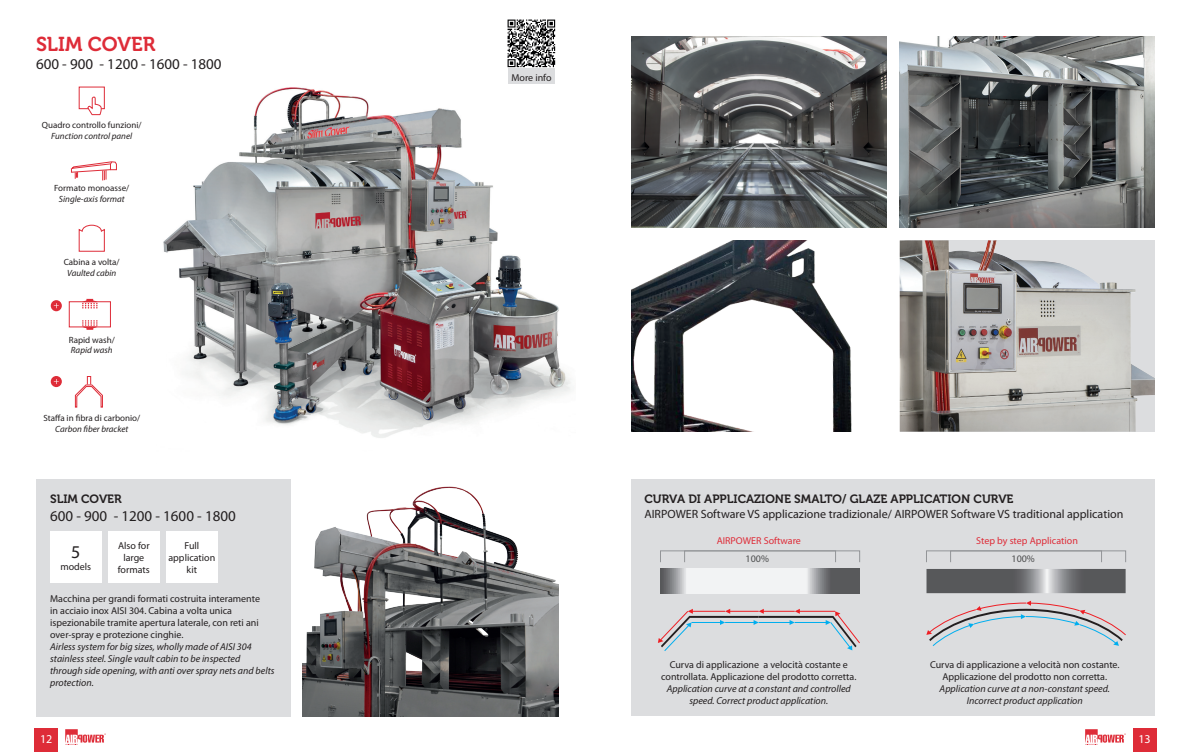
<style>
.page{position:relative;width:1191px;height:752px;background:#fff}
.page>*{position:absolute;margin:0;border:0;box-sizing:border-box;transform-origin:0 0}
.t1{font:20px "Museo 700";color:#de2c38}
.t2{font:18px "Myriad Pro";color:#231f20}
.t3{font:15px "Myriad Pro";color:#231f20}
.t4{font:12px "Myriad Pro";color:#231f20}
.t5{font:12px "Museo 700";color:#231f20}
.t6{font:12px "Myriad Pro";color:#fff}
.t7{font:10px/12px "Myriad Pro";color:#231f20;text-align:center}
.t8{font:italic 10px/12px "Myriad Pro";color:#231f20;text-align:center}
.t9{font:10px "Myriad Pro";color:#de2c38}
.t10{font:10px "Myriad Pro";color:#4b4c4d}
.t11{font:9px "Myriad Pro";color:#231f20}
.t12{font:italic 9px "Myriad Pro";color:#231f20}
</style>
<div class="page">
<img style="left:163px;top:83px;width:408px;height:355px">
<div style="left:36px;top:479px;width:255px;height:237px;background:#dcdddf"></div>
<img style="left:303px;top:486px;width:256px;height:230px">
<div style="left:50px;top:531px;width:51px;height:51px;background:#fff"></div>
<div style="left:108px;top:531px;width:51px;height:51px;background:#fff"></div>
<div style="left:166px;top:531px;width:51px;height:51px;background:#fff"></div>
<div style="left:79px;top:86px;width:26px;height:23px;border:1px solid #de2c38"></div>
<svg style="left:87px;top:96px;width:16px;height:20px"></svg>
<svg style="left:70px;top:161px;width:47px;height:19px"></svg>
<svg style="left:74px;top:376px;width:29px;height:32px"></svg>
<svg style="left:51px;top:376px;width:11px;height:11px"></svg>
<div style="left:69px;top:301px;width:42px;height:26px;border:1px solid #de2c38"></div>
<svg style="left:82px;top:299px;width:16px;height:9px"></svg>
<svg style="left:82px;top:320px;width:16px;height:9px"></svg>
<svg style="left:51px;top:300px;width:11px;height:11px"></svg>
<svg style="left:78px;top:224px;width:27px;height:28px"></svg>
<img style="left:507px;top:19px;width:49px;height:52px">
<div style="left:508px;top:68px;width:46px;height:16px;background:#dcdddf"></div>
<div style="left:631px;top:479px;width:524px;height:237px;background:#dcdddf"></div>
<img style="left:899px;top:36px;width:255px;height:191px">
<img style="left:631px;top:36px;width:255px;height:191px">
<img style="left:631px;top:240px;width:221px;height:191px">
<img style="left:899px;top:240px;width:256px;height:191px">
<svg style="left:660px;top:568px;width:199px;height:25px"></svg>
<div style="left:684px;top:550px;width:151px;height:12px;border:1px solid #939598"></div>
<div style="left:660px;top:550px;width:199px;height:12px;border:1px solid #939598"></div>
<svg style="left:658px;top:609px;width:202px;height:42px"></svg>
<svg style="left:926px;top:569px;width:199px;height:24px"></svg>
<div style="left:950px;top:550px;width:151px;height:12px;border:1px solid #939598"></div>
<div style="left:926px;top:550px;width:199px;height:12px;border:1px solid #939598"></div>
<svg style="left:926px;top:600px;width:200px;height:46px"></svg>
<div style="left:1132px;top:728px;width:24px;height:23px;background:#de2c38"></div>
<div style="left:35px;top:728px;width:23px;height:23px;background:#de2c38"></div>
<svg style="left:1085px;top:729px;width:40px;height:16px"></svg>
<svg style="left:65px;top:729px;width:41px;height:16px"></svg>
<p class="t1" style="left:36px;top:33px;width:121px">SLIM COVER</p>
<p class="t3" style="left:36px;top:56px;width:187px">600 - 900 - 1200 - 1600 - 1800</p>
<p class="t11" style="left:42px;top:120px;width:101px">Quadro controllo funzioni/</p>
<p class="t12" style="left:51px;top:130px;width:82px">Function control panel</p>
<p class="t11" style="left:54px;top:183px;width:77px">Formato monoasse/</p>
<p class="t12" style="left:59px;top:193px;width:67px">Single-axis format</p>
<p class="t11" style="left:64px;top:257px;width:57px">Cabina a volta/</p>
<p class="t12" style="left:67px;top:267px;width:51px">Vaulted cabin</p>
<p class="t11" style="left:69px;top:334px;width:48px">Rapid wash/</p>
<p class="t12" style="left:71px;top:344px;width:43px">Rapid wash</p>
<p class="t11" style="left:43px;top:412px;width:98px">Staffa in fibra di carbonio/</p>
<p class="t12" style="left:55px;top:423px;width:75px">Carbon fiber bracket</p>
<p class="t5" style="left:50px;top:492px;width:73px">SLIM COVER</p>
<p class="t3" style="left:50px;top:507px;width:187px">600 - 900 - 1200 - 1600 - 1800</p>
<p class="t2" style="left:71px;top:542px;width:11px">5</p>
<p class="t7" style="left:60px;top:560px;width:32px">models</p>
<p class="t7" style="left:118px;top:539px;width:33px">Also for</p>
<p class="t7" style="left:123px;top:551px;width:22px">large</p>
<p class="t7" style="left:118px;top:563px;width:33px">formats</p>
<p class="t7" style="left:184px;top:539px;width:16px">Full</p>
<p class="t7" style="left:168px;top:551px;width:48px">application kit</p>
<p class="t7" style="left:50px;top:592px;width:211px;text-align:left">Macchina per grandi formati costruita interamente in acciaio inox AISI 304. Cabina a volta unica ispezionabile tramite apertura laterale, con reti ani over-spray e protezione cinghie.</p>
<p class="t8" style="left:50px;top:640px;width:226px;text-align:left">Airless system for big sizes, wholly made of AISI 304 stainless steel. Single vault cabin to be inspected through side opening, with anti over spray nets and belts protection.</p>
<p class="t7" style="left:511px;top:72px;width:42px">More info</p>
<p class="t5" style="left:644px;top:492px;width:371px">CURVA DI APPLICAZIONE SMALTO/ GLAZE APPLICATION CURVE</p>
<p class="t4" style="left:644px;top:506px;width:480px">AIRPOWER Software VS applicazione tradizionale/ AIRPOWER Software VS traditional application</p>
<p class="t9" style="left:716px;top:534px;width:86px">AIRPOWER Software</p>
<p class="t10" style="left:745px;top:552px;width:25px">100%</p>
<p class="t7" style="left:661px;top:658px;width:197px">Curva di applicazione a velocità costante e controllata. Applicazione del prodotto corretta.</p>
<p class="t8" style="left:667px;top:681px;width:186px">Application curve at a constant and controlled speed. Correct product application.</p>
<p class="t9" style="left:976px;top:534px;width:103px">Step by step Application</p>
<p class="t10" style="left:1011px;top:552px;width:25px">100%</p>
<p class="t7" style="left:930px;top:658px;width:191px">Curva di applicazione a velocità non costante.<br>Applicazione del prodotto non corretta.</p>
<p class="t8" style="left:939px;top:681px;width:172px">Application curve at a non-constant speed.<br>Incorrect product application</p>
<p class="t6" style="left:40px;top:732px;width:14px">12</p>
<p class="t6" style="left:1138px;top:732px;width:14px">13</p>
</div>
